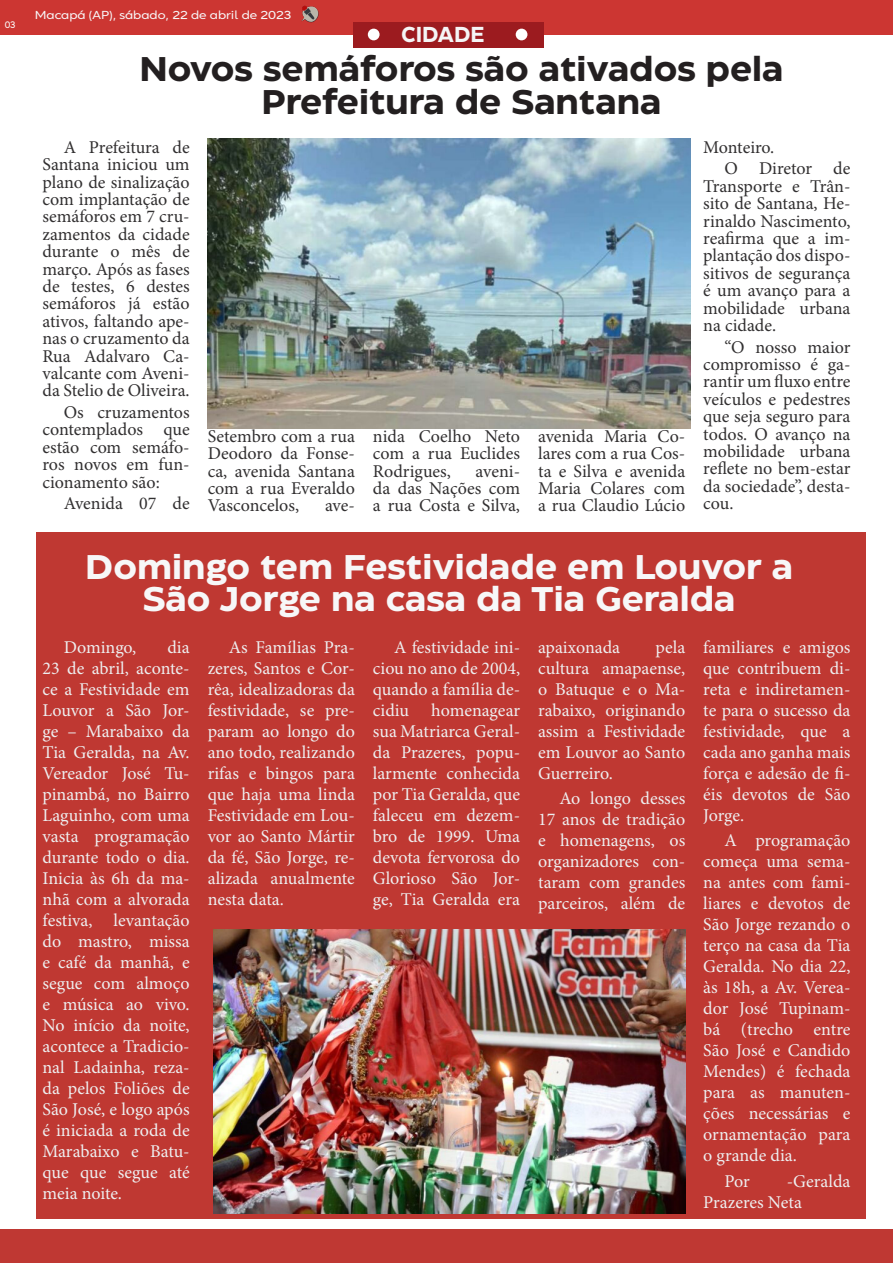
<style>
.page{position:relative;width:893px;height:1263px;background:#fff}
.page>*{position:absolute;margin:0;border:0;box-sizing:border-box;transform-origin:0 0}
.t1{font:700 34.2px/32.2px "Eastman Roman Trial";color:#f7f7f8;text-align:center}
.t2{font:700 34.2px/32.2px "Eastman Roman Trial";color:#231f20;text-align:center}
.t3{font:700 21.6px "Eastman Roman Trial";color:#f5f5f6;scale:.93 1}
.t4{font:18px/21px "Minion Pro";color:#eeeeef;text-align:justify}
.t5{font:18px/17.4px "Minion Pro";color:#312f30;text-align:justify}
.t6{font:500 11.1px "Kentledge";color:#f8f6f7;scale:1.16 1}
.t7{font:500 9px "Kentledge";color:#fcfcfc}
</style>
<div class="page">
<div style="left:36px;top:532px;width:830px;height:687px;background:#bf3832"></div>
<div style="left:0;top:1230px;width:893px;height:33px;background:#bf3833"></div>
<div style="left:0;top:0;width:893px;height:35px;background:#cc3632"></div>
<div style="left:354px;top:22px;width:190px;height:25px;background:#9c1b1f"></div>
<div style="left:516px;top:29px;width:11px;height:11px;background:#fff;border-radius:50%"></div>
<div style="left:368px;top:29px;width:12px;height:11px;background:#fff;border-radius:50%"></div>
<img style="left:301px;top:5px;width:18px;height:18px">
<img style="left:208px;top:138px;width:482px;height:291px">
<img style="left:214px;top:929px;width:471px;height:284px">
<p class="t7" style="left:5px;top:19px;width:12px">03</p>
<p class="t6" style="left:35px;top:7px;width:223px">Macapá (AP), sábado, 22 de abril de 2023</p>
<p class="t3" style="left:401px;top:17px;width:91px">CIDADE</p>
<p class="t2" style="left:139px;top:50px;width:645px">Novos semáforos são ativados pela<br>Prefeitura de Santana</p>
<p class="t5" style="left:43px;top:138px;width:149px;text-indent:21px">A Prefeitura de Santana iniciou um plano de sinalização com implantação de semáforos em 7 cru&shy;zamentos da cidade durante o mês de março. Após as fases de testes, 6 destes semáforos já estão ativos, faltando ape&shy;nas o cruzamento da Rua Adalvaro Ca&shy;valcante com Aveni&shy;da Stelio de Oliveira.</p>
<p class="t5" style="left:43px;top:404px;width:149px;text-indent:21px">Os cruzamentos contemplados que estão com semáfo&shy;ros novos em fun&shy;cionamento são:</p>
<p class="t5" style="left:64px;top:495px;width:127px">Avenida 07 de</p>
<p class="t5" style="left:703px;top:138px;width:73px">Monteiro.</p>
<p class="t5" style="left:703px;top:160px;width:149px;text-indent:21px">O Diretor de Transporte e Trân&shy;sito de Santana, He&shy;rinaldo Nascimento, reafirma que a im&shy;plantação dos dispo&shy;sitivos de segurança é um avanço para a mobilidade urbana na cidade.</p>
<p class="t5" style="left:703px;top:338px;width:149px;text-indent:21px">“O nosso maior compromisso é ga&shy;rantir um fluxo entre veículos e pedestres que seja seguro para todos. O avanço na mobilidade urbana reflete no bem-estar da sociedade”, desta&shy;cou.</p>
<p class="t5" style="left:208px;top:427px;width:149px">Setembro com a rua Deodoro da Fonse&shy;ca, avenida Santana com a rua Everaldo Vasconcelos,</p>
<p class="t5" style="left:373px;top:427px;width:149px">nida Coelho Neto com a rua Euclides Rodrigues,</p>
<p class="t5" style="left:538px;top:427px;width:149px">avenida Maria Co&shy;lares com a rua Cos&shy;ta e Silva e avenida Maria Colares com a rua Claudio Lúcio</p>
<p class="t5" style="left:373px;top:462px;width:149px;text-indent:103px">aveni&shy;da das Nações com a rua Costa e Silva,</p>
<p class="t5" style="left:325px;top:497px;width:31px">ave-</p>
<p class="t1" style="left:85px;top:548px;width:709px">Domingo tem Festividade em Louvor a<br>São Jorge na casa da Tia Geralda</p>
<p class="t4" style="left:64px;top:637px;width:74px">Domingo,</p>
<p class="t4" style="left:43px;top:637px;width:149px;text-indent:125px">dia 23 de abril, aconte&shy;ce a Festividade em Louvor a São Jor&shy;ge – Marabaixo da Tia Geralda, na Av.<br>Vereador José Tu&shy;pinambá, no Bairro Laguinho, com uma vasta programação durante todo o dia.<br>Inicia às 6h da ma&shy;nhã com a alvorada festiva, levantação do mastro, missa e café da manhã, e segue com almoço e música ao vivo.<br>No início da noite, acontece a Tradicio&shy;nal Ladainha, reza&shy;da pelos Foliões de São José, e logo após é iniciada a roda de Marabaixo e Batu&shy;que que segue até meia noite.</p>
<p class="t4" style="left:208px;top:637px;width:149px;text-indent:21px">As Famílias Pra&shy;zeres, Santos e Cor&shy;rêa, idealizadoras da festividade, se pre&shy;param ao longo do ano todo, realizando rifas e bingos para que haja uma linda Festividade em Lou&shy;vor ao Santo Mártir da fé, São Jorge, re&shy;alizada anualmente nesta data.</p>
<p class="t4" style="left:373px;top:637px;width:149px;text-indent:21px">A festividade ini&shy;ciou no ano de 2004, quando a família de&shy;cidiu homenagear sua Matriarca Geral&shy;da Prazeres, popu&shy;larmente conhecida por Tia Geralda, que faleceu em dezem&shy;bro de 1999. Uma devota fervorosa do Glorioso São Jor&shy;ge, Tia Geralda era</p>
<p class="t4" style="left:538px;top:637px;width:84px">apaixonada</p>
<p class="t4" style="left:538px;top:637px;width:149px;text-indent:117px">pela cultura amapaense, o Batuque e o Ma&shy;rabaixo, originando assim a Festividade em Louvor ao Santo Guerreiro.</p>
<p class="t4" style="left:538px;top:788px;width:149px;text-indent:21px">Ao longo desses 17 anos de tradição e homenagens, os organizadores con&shy;taram com grandes parceiros, além de</p>
<p class="t4" style="left:703px;top:637px;width:149px">familiares e amigos que contribuem di&shy;reta e indiretamen&shy;te para o sucesso da festividade, que a cada ano ganha mais força e adesão de fi&shy;éis devotos de São Jorge.</p>
<p class="t4" style="left:703px;top:830px;width:149px;text-indent:21px">A programação começa uma sema&shy;na antes com fami&shy;liares e devotos de São Jorge rezando o terço na casa da Tia Geralda. No dia 22, às 18h, a Av. Verea&shy;dor José Tupinam&shy;bá (trecho entre São José e Candido Mendes) é fechada para as manuten&shy;ções necessárias e ornamentação para o grande dia.</p>
<p class="t4" style="left:724px;top:1170px;width:27px">Por</p>
<p class="t4" style="left:703px;top:1170px;width:149px;text-indent:83px">-Geralda<br>Prazeres Neta</p>
</div>
